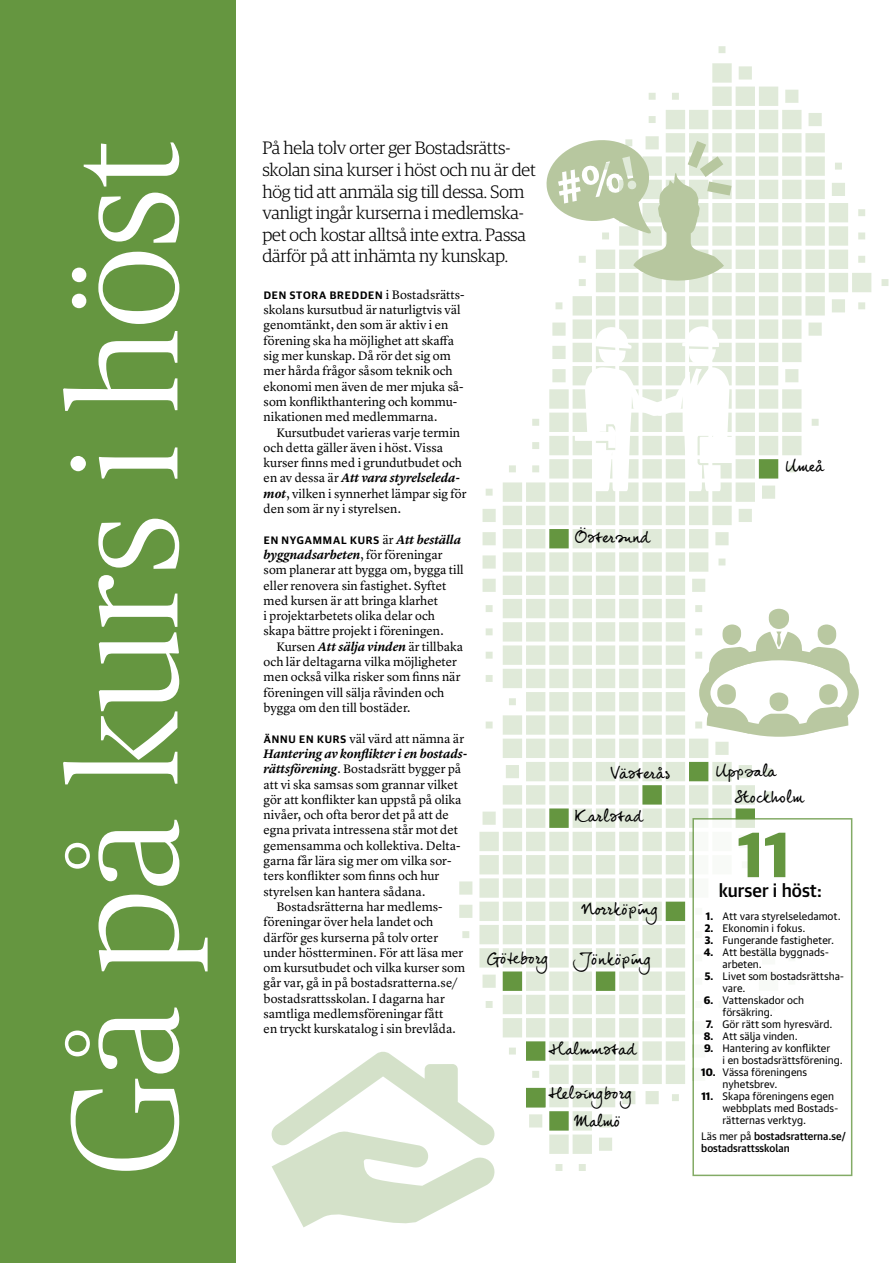
<style>
.page{position:relative;width:893px;height:1263px;background:#fff}
.page>*{position:absolute;margin:0;border:0;box-sizing:border-box;transform-origin:0 0}
.t1{font:300 151.5px "Publico Headline";color:#fff}
.t2{font:900 61.5px "Guardian Text Sans";color:#659640}
.t3{font:300 18px/21.6px "Guardian Egyp";letter-spacing:-.01em;color:#000}
.t4{font:500 18px "Guardian Text Sans";color:#000}
.t5{font:15px/27.3px "dear Joe 3";color:#000}
.t6{font:12.75px/15.3px "Lyon Text";color:#000}
.t7{font:italic 600 12.75px "Lyon Text";letter-spacing:-.005em;color:#000}
.t8{font:600 10.8px "Guardian Sans";letter-spacing:.08em;color:#000}
.t9{font:10.5px/12px "Guardian Text Sans";color:#000}
.t10{font:500 10.5px/12px "Guardian Text Sans";color:#000}
.s1{font-family:"Lyon Text";font-weight:400;font-size:12.75px}
.s2{font-weight:600;font-style:italic}
.s3{font-family:"Lyon Text";font-style:italic;font-size:12.75px}
.s4{font-family:"Guardian Sans";font-weight:600;font-size:10.8px}
.s5{font-weight:900}
.s6{font-weight:400}
</style>
<div class="page">
<svg style="left:459px;top:47px;width:429px;height:1124px"></svg>
<svg style="left:736px;top:808px;width:19px;height:10px"></svg>
<svg style="left:689px;top:762px;width:19px;height:19px"></svg>
<svg style="left:642px;top:785px;width:20px;height:19px"></svg>
<svg style="left:596px;top:971px;width:19px;height:20px"></svg>
<svg style="left:526px;top:1088px;width:43px;height:42px"></svg>
<svg style="left:503px;top:971px;width:19px;height:20px"></svg>
<svg style="left:526px;top:1041px;width:19px;height:20px"></svg>
<svg style="left:549px;top:808px;width:20px;height:20px"></svg>
<svg style="left:549px;top:529px;width:20px;height:19px"></svg>
<svg style="left:759px;top:459px;width:19px;height:20px"></svg>
<svg style="left:666px;top:902px;width:19px;height:19px"></svg>
<div style="left:0;top:0;width:236px;height:1263px;background:#659640"></div>
<div style="left:693px;top:819px;width:159px;height:356px;background:#fff"></div>
<div style="left:692px;top:818px;width:160px;height:358px;border:2px solid #659640"></div>
<svg style="left:575px;top:320px;width:160px;height:171px"></svg>
<svg style="left:543px;top:136px;width:189px;height:152px"></svg>
<svg style="left:271px;top:1052px;width:225px;height:175px"></svg>
<svg style="left:699px;top:609px;width:160px;height:128px"></svg>
<h1 class="t1" style="left:22px;top:1176px;width:1036px;rotate:-90deg">Gå på kurs i höst</h1>
<h3 class="t3" style="left:262px;top:136px;width:275px">På hela tolv orter ger Bostadsrätts&shy;skolan sina kurser i höst och nu är det hög tid att anmäla sig till dessa. Som vanligt ingår kurserna i medlemska&shy;pet och kostar alltså inte extra. Passa därför på att inhämta ny kunskap.</h3>
<p class="t8" style="left:264px;top:287px;width:202px">DEN STORA B REDD EN <span class="s1">i Bostadsrätts-</span></p>
<p class="t6" style="left:264px;top:301px;width:201px">skolans kursutbud är naturligtvis väl genomtänkt, den som är aktiv i en förening ska ha möjlighet att skaffa sig mer kunskap. Då rör det sig om mer hårda frågor såsom teknik och ekonomi men även de mer mjuka så&shy;som konflikthantering och kommu&shy;nikationen med medlemmarna.</p>
<p class="t6" style="left:264px;top:424px;width:204px;text-indent:13px">Kursutbudet varieras varje termin och detta gäller även i höst. Vissa kurser finns med i grundutbudet och en av dessa är <span class="s2">Att vara styrelseleda&shy;mot</span>, vilken i synnerhet lämpar sig för den som är ny i styrelsen.</p>
<p class="t8" style="left:264px;top:532px;width:199px">EN NYGAMMAL KU RS <span class="s1">är</span> <span class="s3">Att beställa</span></p>
<p class="t6" style="left:264px;top:546px;width:202px"><span class="s2">byggnadsarbeten</span>, för föreningar som planerar att bygga om, bygga till eller renovera sin fastighet. Syftet med kursen är att bringa klarhet<br>i projektarbetets olika delar och skapa bättre projekt i föreningen.</p>
<p class="t6" style="left:264px;top:638px;width:201px;text-indent:13px">Kursen <span class="s2">Att sälja vinden</span> är tillbaka och lär deltagarna vilka möjligheter men också vilka risker som finns när föreningen vill sälja råvinden och bygga om den till bostäder.</p>
<p class="t6" style="left:264px;top:730px;width:202px"><span class="s4">ÄNNU EN KU RS</span> väl värd att nämna är</p>
<p class="t7" style="left:264px;top:744px;width:205px">Hantering av konflikter i en bostads-</p>
<p class="t6" style="left:264px;top:760px;width:199px"><span class="s2">rättsförening</span>. Bostadsrätt bygger på</p>
<p class="t6" style="left:264px;top:775px;width:196px">att vi ska samsas som grannar vilket</p>
<p class="t6" style="left:264px;top:791px;width:199px">gör att konflikter kan uppstå på olika</p>
<p class="t6" style="left:264px;top:806px;width:187px">nivåer, och ofta beror det på att de</p>
<p class="t6" style="left:264px;top:821px;width:196px">egna privata intressena står mot det</p>
<p class="t6" style="left:264px;top:837px;width:198px">gemensamma och kollektiva. Delta-</p>
<p class="t6" style="left:264px;top:852px;width:189px">garna får lära sig mer om vilka sor-</p>
<p class="t6" style="left:264px;top:867px;width:177px">ters konflikter som finns och hur</p>
<p class="t6" style="left:264px;top:883px;width:163px">styrelsen kan hantera sådana.</p>
<p class="t6" style="left:276px;top:898px;width:168px">Bostadsrätterna har medlems-</p>
<p class="t6" style="left:264px;top:913px;width:171px">föreningar över hela landet och</p>
<p class="t6" style="left:264px;top:928px;width:176px">därför ges kurserna på tolv orter</p>
<p class="t6" style="left:264px;top:944px;width:201px">under höstterminen. För att läsa mer</p>
<p class="t6" style="left:264px;top:959px;width:203px">om kursutbudet och vilka kurser som</p>
<p class="t6" style="left:264px;top:974px;width:196px">går var, gå in på bostadsratterna.se/</p>
<p class="t6" style="left:264px;top:990px;width:183px">bostadsrattsskolan. I dagarna har</p>
<p class="t6" style="left:264px;top:1005px;width:181px">samtliga medlemsföreningar fått</p>
<p class="t6" style="left:264px;top:1020px;width:194px">en tryckt kurskatalog i sin brevlåda.</p>
<p class="t5" style="left:785px;top:452px;width:40px">Umeå</p>
<p class="t5" style="left:575px;top:523px;width:77px">Östersund</p>
<p class="t5" style="left:610px;top:759px;width:62px">Västerås</p>
<p class="t5" style="left:716px;top:757px;width:62px">Uppsala</p>
<p class="t5" style="left:575px;top:802px;width:70px">Karlstad</p>
<p class="t5" style="left:735px;top:783px;width:70px">Stockholm</p>
<h2 class="t2" style="left:738px;top:815px;width:55px">11</h2>
<h3 class="t4" style="left:719px;top:878px;width:105px">kurser i höst:</h3>
<p class="t5" style="left:582px;top:895px;width:78px">Norrköping</p>
<p class="t9" style="left:706px;top:909px;width:136px"><span class="s5">1.</span> Att vara styrelseledamot.</p>
<p class="t9" style="left:705px;top:921px;width:102px"><span class="s5">2.</span> Ekonomin i fokus.</p>
<p class="t9" style="left:705px;top:933px;width:131px"><span class="s5">3.</span> Fungerande fastigheter.</p>
<p class="t9" style="left:722px;top:945px;width:108px;text-indent:-19px"><span class="s5">4.</span> Att beställa byggnads&shy;arbeten.</p>
<p class="t9" style="left:722px;top:969px;width:123px;text-indent:-18px"><span class="s5">5.</span> Livet som bostadsrättsha&shy;vare.</p>
<p class="t9" style="left:722px;top:993px;width:83px;text-indent:-19px"><span class="s5">6.</span> Vattenskador och försäkring.</p>
<p class="t9" style="left:706px;top:1017px;width:128px"><span class="s5">7.</span> Gör rätt som hyresvärd.</p>
<p class="t9" style="left:704px;top:1029px;width:95px"><span class="s5">8.</span> Att sälja vinden.</p>
<p class="t9" style="left:722px;top:1041px;width:122px;text-indent:-18px"><span class="s5">9.</span> Hantering av konflikter<br>i en bostadsrättsförening.</p>
<p class="t9" style="left:722px;top:1065px;width:86px;text-indent:-21px"><span class="s5">10.</span> Vässa föreningens nyhetsbrev.</p>
<p class="t9" style="left:722px;top:1089px;width:117px;text-indent:-21px"><span class="s5">11.</span> Skapa föreningens egen webbplats med Bostads&shy;rätternas verktyg.</p>
<p class="t10" style="left:701px;top:1130px;width:146px"><span class="s6">Läs mer på</span> bostadsratterna.se/ bostadsrattsskolan</p>
<p class="t5" style="left:487px;top:944px;width:63px">Göteborg</p>
<p class="t5" style="left:573px;top:945px;width:80px">Jönköping</p>
<p class="t5" style="left:550px;top:1035px;width:89px">Halmmstad</p>
<p class="t5" style="left:575px;top:1079px;width:59px;text-indent:-26px">Helsingborg<br>Malmö</p>
</div>
